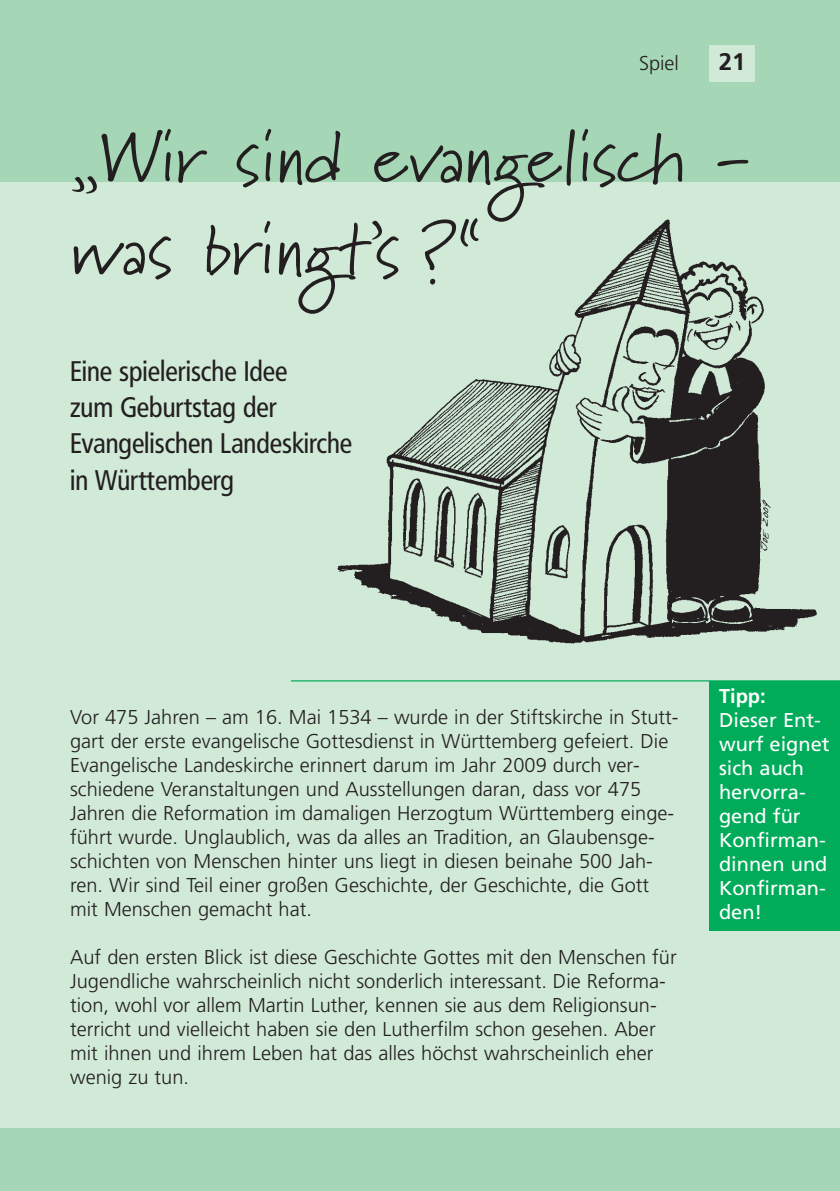
<style>
.page{position:relative;width:840px;height:1191px;background:#fff}
.page>*{position:absolute;margin:0;border:0;box-sizing:border-box;transform-origin:0 0}
.t1{font:72px/92px "Marydale";color:#231f20}
.t2{font:28px/36px "Frutiger Condensed BQ";color:#231f20}
.t3{font:700 24px "Frutiger";color:#231f20}
.t4{font:300 20px/24px "Frutiger";color:#231f20}
.t5{font:20px/24px "Frutiger";color:#fff}
.t6{font:700 20px "Frutiger";color:#fff}
</style>
<div class="page">
<div style="left:0;top:137px;width:839px;height:1054px;background:#d1e9d7"></div>
<div style="left:0;top:1128px;width:839px;height:63px;background:#a5d6b5"></div>
<div style="left:0;top:0;width:839px;height:181px;background:#a5d6b5"></div>
<div style="left:709px;top:45px;width:45px;height:37px;background:#d1e9d7"></div>
<img style="left:337px;top:219px;width:480px;height:425px">
<div style="left:709px;top:681px;width:130px;height:249px;background:#00ac5a"></div>
<hr style="left:291px;top:680px;width:548px;height:1px;background:#00ac5a">
<p class="t4" style="left:638px;top:53px;width:41px">Spiel</p>
<p class="t3" style="left:718px;top:52px;width:28px">21</p>
<h1 class="t1" style="left:70px;top:111px;width:680px">„Wir sind evangelisch - was bringt’s ?“</h1>
<h2 class="t2" style="left:70px;top:353px;width:283px">Eine spielerische Idee<br>zum Geburtstag der<br>Evangelischen Landeskirche in Württemberg</h2>
<p class="t4" style="left:70px;top:706px;width:609px">Vor 475 Jahren – am 16. Mai 1534 – wurde in der Stiftskirche in Stutt&shy;gart der erste evangelische Gottesdienst in Württemberg gefeiert. Die Evangelische Landeskirche erinnert darum im Jahr 2009 durch ver&shy;schiedene Veranstaltungen und Ausstellungen daran, dass vor 475<br>Jahren die Reformation im damaligen Herzogtum Württemberg einge&shy;führt wurde. Unglaublich, was da alles an Tradition, an Glaubensge&shy;schichten von Menschen hinter uns liegt in diesen beinahe 500 Jah&shy;ren. Wir sind Teil einer großen Geschichte, der Geschichte, die Gott mit Menschen gemacht hat.</p>
<p class="t4" style="left:70px;top:946px;width:608px">Auf den ersten Blick ist diese Geschichte Gottes mit den Menschen für Jugendliche wahrscheinlich nicht sonderlich interessant. Die Reforma&shy;tion, wohl vor allem Martin Luther, kennen sie aus dem Religionsun&shy;terricht und vielleicht haben sie den Lutherfilm schon gesehen. Aber mit ihnen und ihrem Leben hat das alles höchst wahrscheinlich eher wenig zu tun.</p>
<p class="t6" style="left:718px;top:688px;width:48px">Tipp:</p>
<p class="t5" style="left:718px;top:709px;width:112px">Dieser Ent&shy;wurf eignet sich auch hervorra&shy;gend für<br>Konfirman&shy;dinnen und<br>Konfirman&shy;den!</p>
</div>
